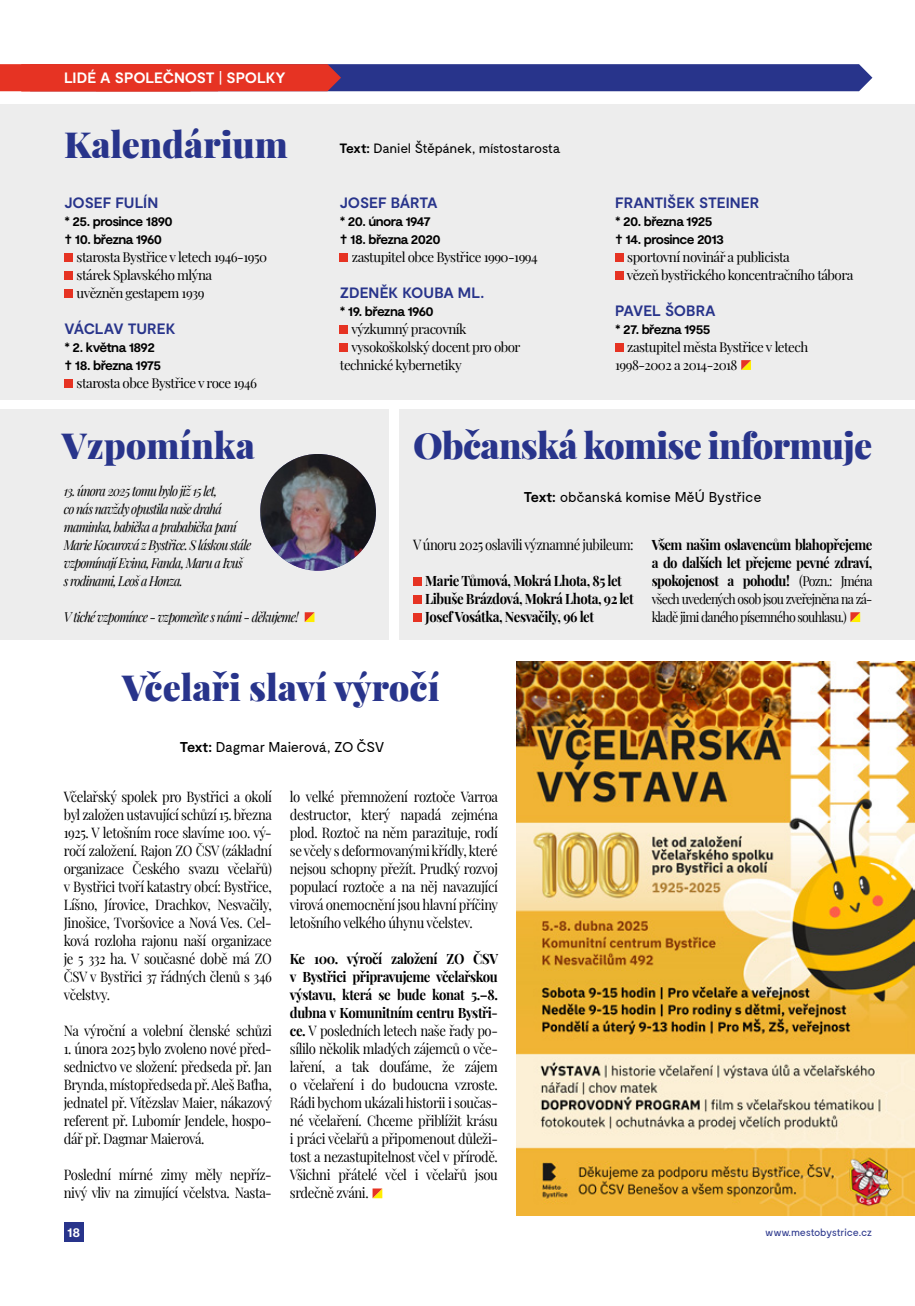
<style>
.page{position:relative;width:915px;height:1306px;background:#fff}
.page>*{position:absolute;margin:0;border:0;box-sizing:border-box;transform-origin:0 0}
.t1{font:900 36px "Playfair Display";color:#28348b}
.t2{font:900 36px "Playfair Display";letter-spacing:-.02em;color:#28348b}
.t3{font:700 15px "Moderat";color:#28348b}
.t4{font:700 15px "Moderat";letter-spacing:-.005em;color:#fff}
.t5{font:14.25px/18px "Playfair Display";letter-spacing:-.03em;color:#000;text-align:justify;scale:.92 1}
.t6{font:700 14.25px/18px "Playfair Display";letter-spacing:-.04em;color:#000;scale:.92 1}
.t7{font:14.25px "Moderat";letter-spacing:-.025em;color:#000}
.t8{font:italic 13.5px/18px "Playfair Display";letter-spacing:-.06em;color:#000;scale:.92 1}
.t9{font:700 13.5px/18px "Moderat";letter-spacing:-.05em;color:#000}
.t10{font:13.5px/18px "Playfair Display";letter-spacing:-.06em;color:#000;scale:.92 1}
.t11{font:13.5px "Moderat";letter-spacing:-.03em;color:#000}
.t12{font:700 13.5px "Moderat";color:#fff}
.t13{font:13.35px/18px "Playfair Display";letter-spacing:-.04em;color:#000}
.t14{font:10.5px "Moderat";letter-spacing:-.03em;color:#28348b}
.s1{font-weight:400}
.s2{font-weight:700}
.s3{font-weight:400;font-size:13.5px}
</style>
<div class="page">
<div style="left:399px;top:409px;width:515px;height:230px;background:#ededed"></div>
<div style="left:0;top:104px;width:914px;height:296px;background:#ededed"></div>
<div style="left:0;top:409px;width:389px;height:230px;background:#ededed"></div>
<div style="left:64px;top:253px;width:9px;height:9px;background:#e63323"></div>
<div style="left:64px;top:271px;width:9px;height:9px;background:#e63323"></div>
<div style="left:64px;top:289px;width:9px;height:9px;background:#e63323"></div>
<div style="left:64px;top:379px;width:9px;height:9px;background:#e63323"></div>
<div style="left:339px;top:253px;width:9px;height:9px;background:#e63323"></div>
<div style="left:339px;top:325px;width:9px;height:9px;background:#e63323"></div>
<div style="left:339px;top:343px;width:9px;height:9px;background:#e63323"></div>
<div style="left:615px;top:253px;width:8px;height:9px;background:#e63323"></div>
<div style="left:615px;top:271px;width:8px;height:9px;background:#e63323"></div>
<div style="left:615px;top:343px;width:8px;height:9px;background:#e63323"></div>
<svg style="left:741px;top:360px;width:9px;height:10px"></svg>
<div style="left:413px;top:577px;width:8px;height:9px;background:#e63323"></div>
<div style="left:413px;top:595px;width:8px;height:9px;background:#e63323"></div>
<div style="left:413px;top:613px;width:8px;height:9px;background:#e63323"></div>
<svg style="left:850px;top:612px;width:9px;height:10px"></svg>
<div style="left:64px;top:1222px;width:19px;height:20px;background:#28348b"></div>
<svg style="left:0;top:64px;width:872px;height:27px;background:#733564"></svg>
<svg style="left:304px;top:612px;width:10px;height:10px"></svg>
<img style="left:260px;top:454px;width:116px;height:116px">
<svg style="left:372px;top:1188px;width:10px;height:10px"></svg>
<img style="left:516px;top:661px;width:398px;height:554px">
<p class="t4" style="left:64px;top:69px;width:223px">LIDÉ A SPOLEČNOST <span class="s1">|</span> SPOLKY</p>
<h1 class="t1" style="left:64px;top:116px;width:225px">Kalendárium</h1>
<p class="t3" style="left:64px;top:194px;width:95px">JOSEF FULÍN</p>
<p class="t9" style="left:64px;top:213px;width:110px">* 25. prosince 1890 † 10. března 1960</p>
<p class="t13" style="left:77px;top:247px;width:192px">starosta Bystřice v letech 1946-1950 stárek Splavského mlýna<br>uvězněn gestapem 1939</p>
<p class="t3" style="left:64px;top:320px;width:112px">VÁCLAV TUREK</p>
<p class="t9" style="left:64px;top:339px;width:98px">* 2. května 1892 † 18. března 1975</p>
<p class="t13" style="left:77px;top:373px;width:182px">starosta obce Bystřice v roce 1946</p>
<h1 class="t1" style="left:62px;top:417px;width:195px">Vzpomínka</h1>
<p class="t8" style="left:64px;top:481px;width:205px">13. února 2025 tomu bylo již 15 let,<br>co nás navždy opustila naše drahá maminka, babička a prababička paní Marie Kocurová z Bystřice. S láskou stále vzpomínají Evina, Fanda, Maru a Ivuš<br>s rodinami, Leoš a Honza.</p>
<p class="t8" style="left:64px;top:607px;width:257px">V tiché vzpomínce - vzpomeňte s námi - děkujeme!</p>
<p class="t11" style="left:339px;top:141px;width:223px"><span class="s2">Text:</span> Daniel Štěpánek, místostarosta</p>
<p class="t3" style="left:340px;top:194px;width:99px">JOSEF BÁRTA</p>
<p class="t9" style="left:340px;top:213px;width:102px">* 20. února 1947 † 18. března 2020</p>
<p class="t13" style="left:352px;top:247px;width:187px">zastupitel obce Bystřice 1990-1994</p>
<p class="t3" style="left:340px;top:284px;width:146px">ZDENĚK KOUBA ML.</p>
<p class="t9" style="left:340px;top:303px;width:95px">* 19. března 1960</p>
<p class="t13" style="left:351px;top:319px;width:116px">výzkumný pracovník</p>
<p class="t13" style="left:351px;top:337px;width:170px">vysokoškolský docent pro obor</p>
<p class="t13" style="left:340px;top:355px;width:123px">technické kybernetiky</p>
<p class="t3" style="left:615px;top:194px;width:146px">FRANTIŠEK STEINER</p>
<p class="t9" style="left:615px;top:213px;width:110px">* 20. března 1925<br>† 14. prosince 2013</p>
<p class="t13" style="left:626px;top:247px;width:228px">sportovní novinář a publicista<br>vězeň bystřického koncentračního tábora</p>
<p class="t3" style="left:615px;top:302px;width:102px">PAVEL ŠOBRA</p>
<p class="t9" style="left:615px;top:321px;width:97px">* 27. března 1955</p>
<p class="t13" style="left:615px;top:337px;width:194px;text-indent:12px">zastupitel města Bystřice v letech<br>1998-2002 a 2014-2018</p>
<h1 class="t2" style="left:413px;top:417px;width:461px">Občanská komise informuje</h1>
<p class="t7" style="left:523px;top:489px;width:239px"><span class="s2">Text:</span> občanská komise MěÚ Bystřice</p>
<p class="t5" style="left:413px;top:534px;width:241px">V únoru 2025 oslavili významné jubileum:</p>
<p class="t6" style="left:425px;top:570px;width:228px">Marie Tůmová, Mokrá Lhota, 85 let<br>Libuše Brázdová, Mokrá Lhota, 92 let<br>Josef Vosátka, Nesvačily, 96 let</p>
<p class="t6" style="left:651px;top:534px;width:241px;text-align:justify">Všem našim oslavencům blahopřejeme a do dalších let přejeme pevné zdraví, spokojenost a pohodu! <span class="s1">(</span><span class="s3">Pozn.: Jména</span></p>
<p class="t10" style="left:651px;top:589px;width:241px">všech uvedených osob jsou zveřejněna na zá&shy;kladě jimi daného písemného souhlasu.)</p>
<h1 class="t1" style="left:122px;top:659px;width:319px">Včelaři slaví výročí</h1>
<p class="t7" style="left:180px;top:738px;width:206px"><span class="s2">Text:</span> Dagmar Maierová, ZO ČSV</p>
<p class="t5" style="left:64px;top:786px;width:228px">Včelařský spolek pro Bystřici a okolí byl založen ustavující schůzí 15. března 1925. V letošním roce slavíme 100. vý&shy;ročí založení. Rajon ZO ČSV (základní organizace Českého svazu včelařů) v Bystřici tvoří katastry obcí: Bystřice, Líšno, Jírovice, Drachkov, Nesvačily, Jinošice, Tvoršovice a Nová Ves. Cel&shy;ková rozloha rajonu naší organizace je 5 332 ha. V současné době má ZO ČSV v Bystřici 37 řádných členů s 346 včelstvy.</p>
<p class="t5" style="left:64px;top:1020px;width:227px">Na výroční a volební členské schůzi</p>
<p class="t5" style="left:64px;top:1038px;width:228px">1. února 2025 bylo zvoleno nové před&shy;sednictvo ve složení: předseda př. Jan Brynda, místopředseda př. Aleš Baťha, jednatel př. Vítězslav Maier, nákazový referent př. Lubomír Jendele, hospo&shy;dář př. Dagmar Maierová.</p>
<p class="t5" style="left:64px;top:1164px;width:227px">Poslední mírné zimy měly nepříz&shy;nivý vliv na zimující včelstva. Nasta-</p>
<p class="t12" style="left:67px;top:1224px;width:15px">18</p>
<p class="t5" style="left:290px;top:786px;width:228px">lo velké přemnožení roztoče Varroa destructor, který napadá zejména plod. Roztoč na něm parazituje, rodí se včely s deformovanými křídly, které nejsou schopny přežít. Prudký rozvoj populací roztoče a na něj navazující virová onemocnění jsou hlavní příčiny letošního velkého úhynu včelstev.</p>
<p class="t5" style="left:290px;top:948px;width:228px"><span class="s2">Ke 100. výročí založení ZO ČSV v Bystřici připravujeme včelařskou výstavu, která se bude konat 5.–8. dubna v Komunitním centru Bystři&shy;ce.</span> V posledních letech naše řady po&shy;sílilo několik mladých zájemců o vče&shy;laření, a tak doufáme, že zájem o včelaření i do budoucna vzroste.<br>Rádi bychom ukázali historii i součas&shy;né včelaření. Chceme přiblížit krásu i práci včelařů a připomenout důleži&shy;tost a nezastupitelnost včel v přírodě.<br>Všichni přátelé včel i včelařů jsou srdečně zváni.</p>
<p class="t14" style="left:765px;top:1226px;width:109px">www.mestobystrice.cz</p>
</div>
